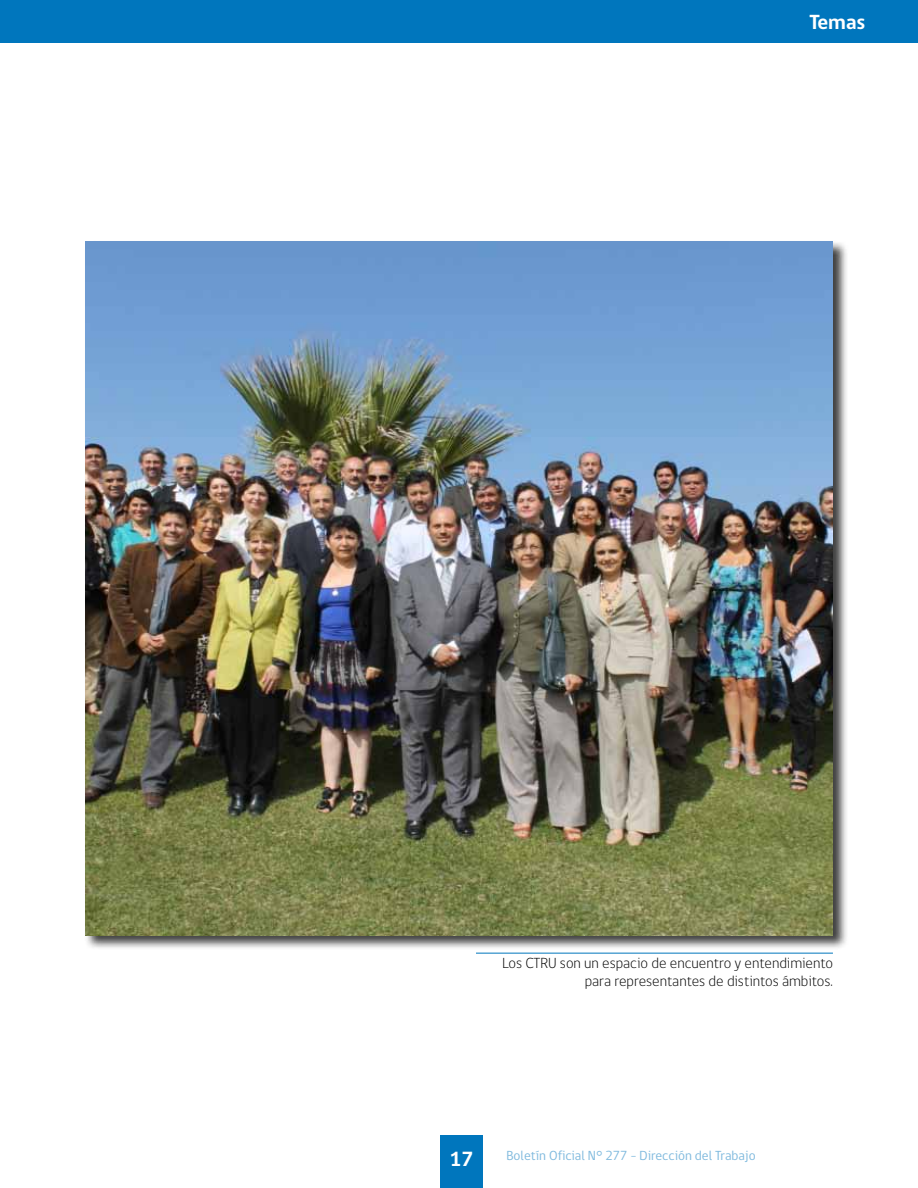
<style>
.page{position:relative;width:918px;height:1188px;background:#fff}
.page>*{position:absolute;margin:0;border:0;box-sizing:border-box;transform-origin:0 0}
.t1{font:700 21px "gob CL";color:#fff}
.t2{font:300 15px/18px "gob CL";color:#000;text-align:right}
.t3{font:13.5px "gob CL";color:#80bade}
</style>
<div class="page">
<div style="left:440px;top:1135px;width:42px;height:53px;background:#0076bd"></div>
<div style="left:0;top:0;width:918px;height:43px;background:#0076bd"></div>
<div style="left:84px;top:241px;width:765px;height:710px;background:#000;opacity:.75"></div>
<img style="left:85px;top:241px;width:748px;height:694px">
<hr style="left:476px;top:953px;width:357px;height:1px;background:#0076bd">
<h1 class="t1" style="left:809px;top:8px;width:58px">Temas</h1>
<p class="t2" style="left:502px;top:955px;width:332px">Los CTRU son un espacio de encuentro y entendimiento para representantes de distintos ámbitos.</p>
<h1 class="t1" style="left:449px;top:1145px;width:26px">17</h1>
<p class="t3" style="left:506px;top:1146px;width:251px">Boletín Oficial N° 277 - Dirección del Trabajo</p>
</div>
